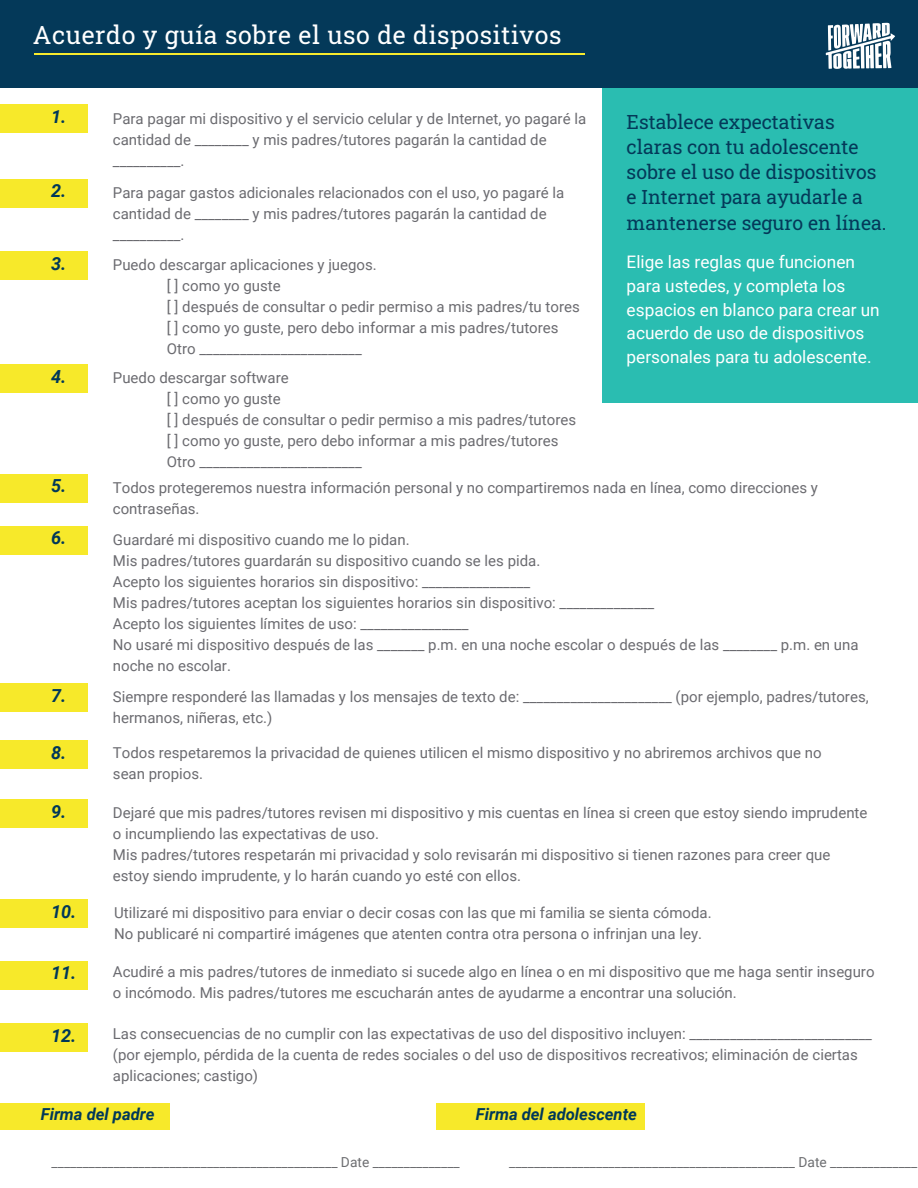
<style>
.page{position:relative;width:918px;height:1188px;background:#fff}
.page>*{position:absolute;margin:0;border:0;box-sizing:border-box;transform-origin:0 0}
.t1{font:25.05px "Roboto Slab";letter-spacing:.025em;color:#fff}
.t2{font:19.5px/25.2px "Roboto Slab";color:#043959}
.t3{font:italic 700 18px "Roboto";color:#003859}
.t4{font:17.25px/23.7px "Roboto";color:#fff}
.t5{font:italic 700 16.5px "Roboto";color:#003859}
.t6{font:15px/21px "Roboto";color:#6b6b70}
.t7{font:13.8px "Roboto";color:#6d6e71}
.s1{font-weight:700;font-style:italic;font-size:18px;color:#003859}
</style>
<div class="page">
<div style="left:602px;top:88px;width:316px;height:315px;background:#2abdb1"></div>
<div style="left:0;top:800px;width:88px;height:28px;background:#f7e92a"></div>
<div style="left:0;top:900px;width:88px;height:28px;background:#f7e92a"></div>
<div style="left:0;top:961px;width:88px;height:28px;background:#f7e92a"></div>
<div style="left:0;top:1023px;width:88px;height:29px;background:#f7e92a"></div>
<div style="left:0;top:0;width:918px;height:88px;background:#043959"></div>
<svg style="left:826px;top:23px;width:69px;height:46px"></svg>
<hr style="left:35px;top:53px;width:550px;height:2px;background:#f8eb2d">
<div style="left:0;top:104px;width:88px;height:29px;background:#f7e92a"></div>
<div style="left:0;top:179px;width:88px;height:28px;background:#f7e92a"></div>
<div style="left:0;top:740px;width:88px;height:29px;background:#f7e92a"></div>
<div style="left:0;top:684px;width:88px;height:28px;background:#f7e92a"></div>
<div style="left:0;top:526px;width:88px;height:29px;background:#f7e92a"></div>
<div style="left:0;top:474px;width:88px;height:28px;background:#f7e92a"></div>
<div style="left:0;top:365px;width:88px;height:28px;background:#f7e92a"></div>
<div style="left:0;top:252px;width:88px;height:28px;background:#f7e92a"></div>
<div style="left:0;top:1104px;width:169px;height:26px;background:#f7e92a"></div>
<div style="left:436px;top:1104px;width:209px;height:26px;background:#f7e92a"></div>
<h1 class="t1" style="left:33px;top:18px;width:530px">Acuerdo y guía sobre el uso de dispositivos</h1>
<p class="t3" style="left:51px;top:104px;width:17px">1.</p>
<p class="t6" style="left:113px;top:107px;width:475px">Para pagar mi dispositivo y el servicio celular y de Internet, yo pagaré la cantidad de ________ y mis padres/tutores pagarán la cantidad de __________.</p>
<p class="t3" style="left:51px;top:178px;width:17px">2.</p>
<p class="t6" style="left:113px;top:182px;width:453px">Para pagar gastos adicionales relacionados con el uso, yo pagaré la cantidad de ________ y mis padres/tutores pagarán la cantidad de __________.</p>
<p class="t3" style="left:51px;top:251px;width:17px">3.</p>
<p class="t6" style="left:167px;top:254px;width:414px;text-indent:-54px">Puedo descargar aplicaciones y juegos.<br>[ ] como yo guste<br>[ ] después de consultar o pedir permiso a mis padres/tu tores [ ] como yo guste, pero debo informar a mis padres/tutores Otro ________________________</p>
<p class="t3" style="left:51px;top:364px;width:17px">4.</p>
<p class="t6" style="left:167px;top:367px;width:411px;text-indent:-54px">Puedo descargar software<br>[ ] como yo guste<br>[ ] después de consultar o pedir permiso a mis padres/tutores [ ] como yo guste, pero debo informar a mis padres/tutores Otro ________________________</p>
<h2 class="t2" style="left:627px;top:109px;width:261px">Establece expectativas claras con tu adolescente sobre el uso de dispositivos e Internet para ayudarle a mantenerse seguro en línea.</h2>
<p class="t4" style="left:627px;top:250px;width:255px">Elige las reglas que funcionen para ustedes, y completa los espacios en blanco para crear un acuerdo de uso de dispositivos personales para tu adolescente.</p>
<p class="t3" style="left:51px;top:473px;width:17px">5.</p>
<p class="t6" style="left:113px;top:476px;width:707px">Todos protegeremos nuestra información personal y no compartiremos nada en línea, como direcciones y contraseñas.</p>
<p class="t3" style="left:51px;top:525px;width:17px">6.</p>
<p class="t6" style="left:113px;top:529px;width:747px">Guardaré mi dispositivo cuando me lo pidan.<br>Mis padres/tutores guardarán su dispositivo cuando se les pida.<br>Acepto los siguientes horarios sin dispositivo: ________________<br>Mis padres/tutores aceptan los siguientes horarios sin dispositivo: ______________<br>Acepto los siguientes límites de uso: ________________<br>No usaré mi dispositivo después de las _______ p.m. en una noche escolar o después de las ________ p.m. en una noche no escolar.</p>
<p class="t3" style="left:51px;top:683px;width:17px">7.</p>
<p class="t6" style="left:113px;top:686px;width:757px">Siempre responderé las llamadas y los mensajes de texto de: ______________________ (por ejemplo, padres/tutores, hermanos, niñeras, etc.)</p>
<p class="t3" style="left:51px;top:740px;width:17px">8.</p>
<p class="t6" style="left:113px;top:741px;width:710px">Todos respetaremos la privacidad de quienes utilicen el mismo dispositivo y no abriremos archivos que no sean propios.</p>
<p class="t3" style="left:51px;top:799px;width:17px">9.</p>
<p class="t6" style="left:113px;top:802px;width:756px">Dejaré que mis padres/tutores revisen mi dispositivo y mis cuentas en línea si creen que estoy siendo imprudente o incumpliendo las expectativas de uso.<br>Mis padres/tutores respetarán mi privacidad y solo revisarán mi dispositivo si tienen razones para creer que estoy siendo imprudente, y lo harán cuando yo esté con ellos.</p>
<p class="t6" style="left:114px;top:902px;width:599px;text-indent:-63px"><span class="s1">10.</span> Utilizaré mi dispositivo para enviar o decir cosas con las que mi familia se sienta cómoda.<br>No publicaré ni compartiré imágenes que atenten contra otra persona o infrinjan una ley.</p>
<p class="t6" style="left:113px;top:960px;width:763px;text-indent:-62px"><span class="s1">11.</span> Acudiré a mis padres/tutores de inmediato si sucede algo en línea o en mi dispositivo que me haga sentir inseguro o incómodo. Mis padres/tutores me escucharán antes de ayudarme a encontrar una solución.</p>
<p class="t6" style="left:113px;top:1023px;width:761px;text-indent:-62px"><span class="s1">12.</span> Las consecuencias de no cumplir con las expectativas de uso del dispositivo incluyen: ___________________________ (por ejemplo, pérdida de la cuenta de redes sociales o del uso de dispositivos recreativos; eliminación de ciertas aplicaciones; castigo)</p>
<p class="t5" style="left:41px;top:1103px;width:115px">Firma del padre</p>
<p class="t7" style="left:52px;top:1153px;width:410px">______________________________________________ Date ______________</p>
<p class="t5" style="left:476px;top:1103px;width:163px">Firma del adolescente</p>
<p class="t7" style="left:509px;top:1153px;width:410px">______________________________________________ Date ______________</p>
</div>
